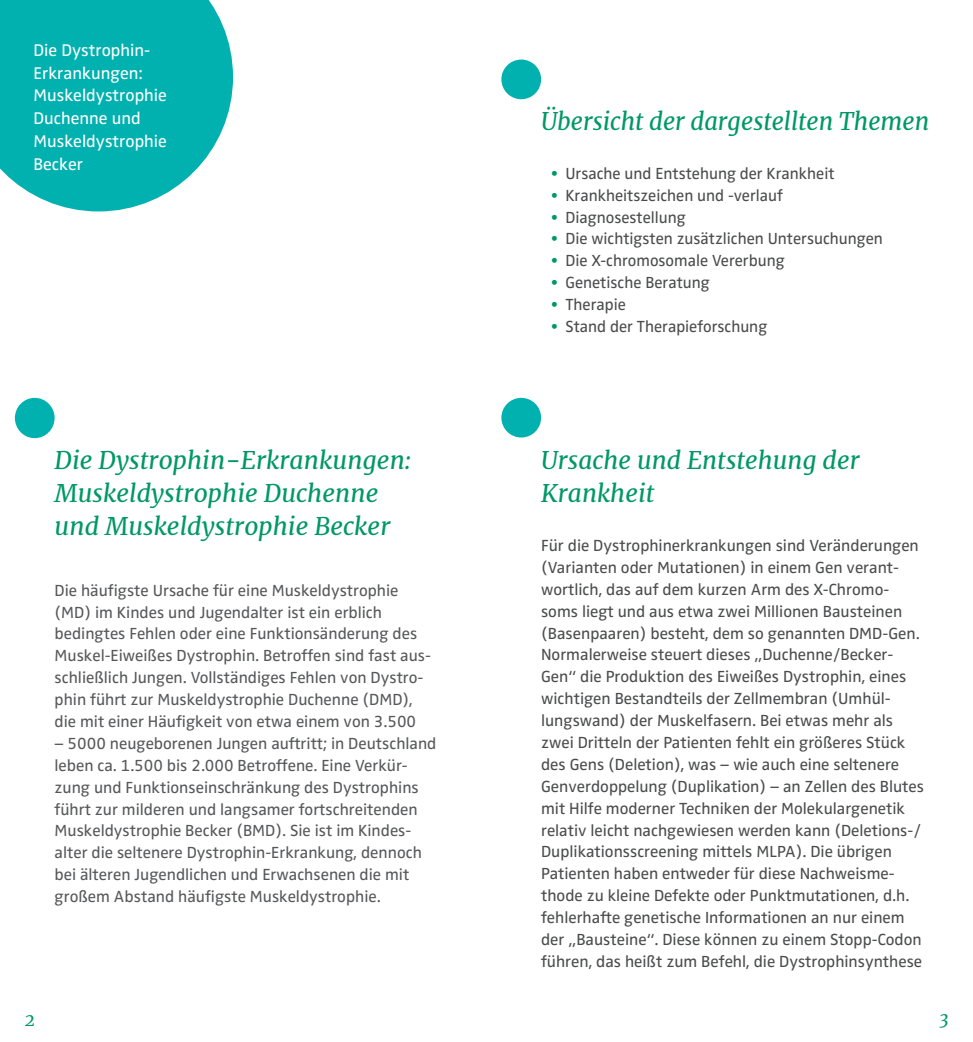
<style>
.page{position:relative;width:973px;height:1042px;background:#fff}
.page>*{position:absolute;margin:0;border:0;box-sizing:border-box;transform-origin:0 0}
.Text_Zwo_9_5_Pt___12{font:italic 24.5px/33.2px "Merriweather";letter-spacing:.005em;color:#009864}
.Text_Zwo_9_5_Pt___12-2{font:italic 24.5px "Merriweather";letter-spacing:.005em;color:#009864;scale:.96 1}
.Zwo_OT_Head_23_Pt{font:17.5px/22.8px "Zwo OT";color:#fff}
.Head_2_Merryweather{font:italic 17.5px "Merriweather";color:#009864}
.Text_Zwo_9_5_Pt___12-3{font:16.62px/21.9px "Zwo OT";color:#4b4c4d}
.Text_Zwo_9_5_Pt___12-4{font:16.62px/21.9px "Zwo OT";color:#57585a}
.s1{color:#009864}
</style>
<div class="page">
<svg style="left:0;top:0;width:233px;height:211px;background:#1db9b9"></svg>
<div style="left:15px;top:398px;width:40px;height:40px;background:#00b1b0;border-radius:50%"></div>
<div style="left:501px;top:60px;width:40px;height:39px;background:#00b1b0;border-radius:50%"></div>
<div style="left:501px;top:398px;width:40px;height:39px;background:#00b1b0;border-radius:50%"></div>
<p class="Zwo_OT_Head_23_Pt" style="left:33px;top:40px;width:118px">Die Dystrophin-<br>Erkrankungen:</p>
<p class="Zwo_OT_Head_23_Pt" style="left:33px;top:86px;width:135px">Muskeldystrophie<br>Duchenne und<br>Muskeldystrophie<br>Becker</p>
<p class="Text_Zwo_9_5_Pt___12" style="left:55px;top:443px;width:358px">Die Dystrophin-Erkrankungen:</p>
<p class="Text_Zwo_9_5_Pt___12" style="left:55px;top:476px;width:337px">Muskeldystrophie Duchenne und Muskeldystrophie Becker</p>
<p class="Text_Zwo_9_5_Pt___12-4" style="left:55px;top:580px;width:378px">Die häufigste Ursache für eine Muskeldystrophie (MD) im Kindes und Jugendalter ist ein erblich bedingtes Fehlen oder eine Funktionsänderung des Muskel-Eiweißes Dystrophin. Betroffen sind fast aus&shy;schließlich Jungen. Vollständiges Fehlen von Dystro&shy;phin führt zur Muskeldystrophie Duchenne (DMD), die mit einer Häufigkeit von etwa einem von 3.500</p>
<p class="Text_Zwo_9_5_Pt___12-4" style="left:55px;top:734px;width:383px">– 5000 neugeborenen Jungen auftritt; in Deutschland leben ca. 1.500 bis 2.000 Betroffene. Eine Verkür&shy;zung und Funktionseinschränkung des Dystrophins führt zur milderen und langsamer fortschreitenden Muskeldystrophie Becker (BMD). Sie ist im Kindes&shy;alter die seltenere Dystrophin-Erkrankung, dennoch bei älteren Jugendlichen und Erwachsenen die mit großem Abstand häufigste Muskeldystrophie.</p>
<p class="Text_Zwo_9_5_Pt___12-2" style="left:541px;top:104px;width:406px">Übersicht der dargestellten Themen</p>
<p class="Text_Zwo_9_5_Pt___12-3" style="left:551px;top:164px;width:285px"><span class="s1">•</span> Ursache und Entstehung der Krankheit</p>
<p class="Text_Zwo_9_5_Pt___12-3" style="left:551px;top:186px;width:233px"><span class="s1">•</span> Krankheitszeichen und -verlauf</p>
<p class="Text_Zwo_9_5_Pt___12-3" style="left:551px;top:207px;width:136px"><span class="s1">•</span> Diagnosestellung</p>
<p class="Text_Zwo_9_5_Pt___12-3" style="left:551px;top:229px;width:333px"><span class="s1">•</span> Die wichtigsten zusätzlichen Untersuchungen</p>
<p class="Text_Zwo_9_5_Pt___12-3" style="left:551px;top:251px;width:235px"><span class="s1">•</span> Die X-chromosomale Vererbung</p>
<p class="Text_Zwo_9_5_Pt___12-3" style="left:551px;top:273px;width:160px"><span class="s1">•</span> Genetische Beratung</p>
<p class="Text_Zwo_9_5_Pt___12-3" style="left:551px;top:295px;width:76px"><span class="s1">•</span> Therapie</p>
<p class="Text_Zwo_9_5_Pt___12-3" style="left:551px;top:317px;width:218px"><span class="s1">•</span> Stand der Therapieforschung</p>
<p class="Text_Zwo_9_5_Pt___12" style="left:541px;top:443px;width:320px">Ursache und Entstehung der<br>Krankheit</p>
<p class="Text_Zwo_9_5_Pt___12-3" style="left:541px;top:536px;width:384px">Für die Dystrophinerkrankungen sind Veränderungen (Varianten oder Mutationen) in einem Gen verant&shy;wortlich, das auf dem kurzen Arm des X-Chromo&shy;soms liegt und aus etwa zwei Millionen Bausteinen (Basenpaaren) besteht, dem so genannten DMD-Gen.<br>Normalerweise steuert dieses „Duchenne/Becker-Gen“ die Produktion des Eiweißes Dystrophin, eines wichtigen Bestandteils der Zellmembran (Umhül&shy;lungswand) der Muskelfasern. Bei etwas mehr als zwei Dritteln der Patienten fehlt ein größeres Stück des Gens (Deletion), was – wie auch eine seltenere Genverdoppelung (Duplikation) – an Zellen des Blutes mit Hilfe moderner Techniken der Molekulargenetik relativ leicht nachgewiesen werden kann (Deletions-/ Duplikationsscreening mittels MLPA). Die übrigen Patienten haben entweder für diese Nachweisme&shy;thode zu kleine Defekte oder Punktmutationen, d.h. fehlerhafte genetische Informationen an nur einem der „Bausteine“. Diese können zu einem Stopp-Codon führen, das heißt zum Befehl, die Dystrophinsynthese</p>
<p class="Head_2_Merryweather" style="left:25px;top:1007px;width:12px">2</p>
<p class="Head_2_Merryweather" style="left:939px;top:1007px;width:11px">3</p>
</div>
